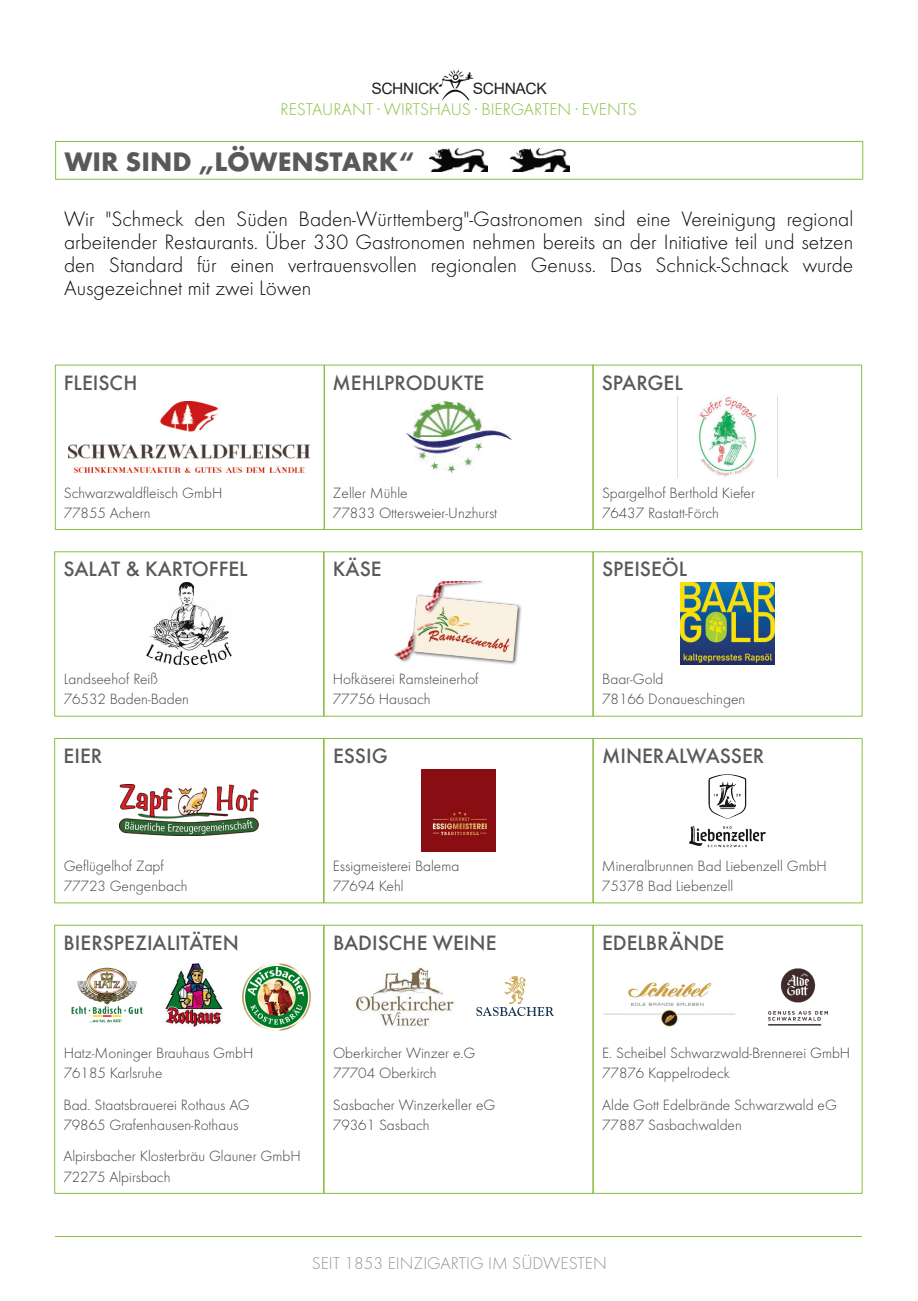
<style>
.page{position:relative;width:918px;height:1301px;background:#fff}
.page>*{position:absolute;margin:0;border:0;box-sizing:border-box;transform-origin:0 0}
.t1{font:700 27.75px "Futura EFCE";color:#5b5958}
.t2{font:300 21.6px/23.1px "Futura EFCE";color:#080704;text-align:justify}
.t3{font:500 21.6px "Futura EFCE";color:#5b5958}
.t4{font:300 17.7px "Futura EFCE";color:#939598}
.t5{font:300 17.55px "Futura EFCE";color:#89bf3f}
.t6{font:15.6px "Arial";letter-spacing:-.025em;color:#231f20}
.t7{font:300 15.45px/20.1px "Futura EFCE";color:#413f3f}
</style>
<div class="page">
<img style="left:54px;top:69px;width:774px;height:1168px">
<img style="left:828px;top:140px;width:36px;height:1097px">
<img style="left:69px;top:401px;width:240px;height:71px">
<img style="left:406px;top:401px;width:106px;height:71px">
<img style="left:677px;top:396px;width:101px;height:81px">
<img style="left:147px;top:582px;width:85px;height:82px">
<img style="left:680px;top:582px;width:95px;height:82px">
<img style="left:120px;top:785px;width:139px;height:50px">
<img style="left:421px;top:769px;width:75px;height:82px">
<img style="left:655px;top:769px;width:145px;height:82px">
<img style="left:165px;top:963px;width:57px;height:63px">
<img style="left:68px;top:964px;width:77px;height:60px">
<img style="left:243px;top:963px;width:67px;height:67px">
<img style="left:353px;top:964px;width:109px;height:65px">
<svg style="left:476px;top:975px;width:78px;height:41px"></svg>
<img style="left:601px;top:964px;width:137px;height:65px">
<img style="left:742px;top:964px;width:112px;height:65px">
<div style="left:324px;top:365px;width:269px;height:164px;border:1px solid #89bf3f"></div>
<div style="left:593px;top:365px;width:269px;height:164px;border:1px solid #89bf3f"></div>
<div style="left:54px;top:551px;width:270px;height:165px;border:1px solid #89bf3f"></div>
<div style="left:324px;top:551px;width:269px;height:165px;border:1px solid #89bf3f"></div>
<div style="left:593px;top:551px;width:269px;height:165px;border:1px solid #89bf3f"></div>
<div style="left:54px;top:738px;width:270px;height:165px;border:1px solid #89bf3f"></div>
<div style="left:324px;top:738px;width:269px;height:165px;border:1px solid #89bf3f"></div>
<div style="left:593px;top:738px;width:269px;height:165px;border:1px solid #89bf3f"></div>
<div style="left:54px;top:924px;width:270px;height:269px;border:1px solid #89bf3f"></div>
<div style="left:593px;top:924px;width:269px;height:269px;border:1px solid #89bf3f"></div>
<img style="left:429px;top:149px;width:59px;height:23px">
<img style="left:511px;top:149px;width:58px;height:23px">
<hr style="left:55px;top:1235px;width:807px;height:1px;background:#89bf3f">
<div style="left:55px;top:141px;width:808px;height:38px;border:1px solid #89bf3f"></div>
<img style="left:439px;top:70px;width:34px;height:30px">
<img style="left:395px;top:581px;width:127px;height:83px">
<p class="t6" style="left:371px;top:82px;width:69px">SCHNICK</p>
<p class="t6" style="left:473px;top:82px;width:75px">SCHNACK</p>
<p class="t5" style="left:281px;top:103px;width:358px">RESTAURANT · WIRTSHAUS · BIERGARTEN · EVENTS</p>
<h1 class="t1" style="left:64px;top:151px;width:351px">WIR SIND „LÖWENSTARK“</h1>
<p class="t2" style="left:64px;top:208px;width:791px">Wir "Schmeck den Süden Baden-Württemberg"-Gastronomen sind eine Vereinigung regional arbeitender Restaurants. Über 330 Gastronomen nehmen bereits an der Initiative teil und setzen den Standard für einen vertrauensvollen regionalen Genuss. Das Schnick-Schnack wurde Ausgezeichnet mit zwei Löwen</p>
<h2 class="t3" style="left:64px;top:374px;width:75px">FLEISCH</h2>
<h2 class="t3" style="left:333px;top:374px;width:153px">MEHLPRODUKTE</h2>
<h2 class="t3" style="left:602px;top:374px;width:83px">SPARGEL</h2>
<p class="t7" style="left:64px;top:483px;width:160px">Schwarzwaldfleisch GmbH<br>77855 Achern</p>
<p class="t7" style="left:333px;top:483px;width:166px">Zeller Mühle<br>77833 Ottersweier-Unzhurst</p>
<p class="t7" style="left:602px;top:483px;width:155px">Spargelhof Berthold Kiefer<br>76437 Rastatt-Förch</p>
<h2 class="t3" style="left:63px;top:561px;width:186px">SALAT &amp; KARTOFFEL</h2>
<h2 class="t3" style="left:333px;top:561px;width:50px">KÄSE</h2>
<h2 class="t3" style="left:602px;top:561px;width:87px">SPEISEÖL</h2>
<p class="t7" style="left:64px;top:670px;width:127px">Landseehof Reiß<br>76532 Baden-Baden</p>
<p class="t7" style="left:333px;top:670px;width:147px">Hofkäserei Ramsteinerhof<br>77756 Hausach</p>
<p class="t7" style="left:602px;top:670px;width:145px">Baar-Gold<br>78166 Donaueschingen</p>
<h2 class="t3" style="left:64px;top:748px;width:40px">EIER</h2>
<h2 class="t3" style="left:333px;top:748px;width:56px">ESSIG</h2>
<h2 class="t3" style="left:602px;top:748px;width:164px">MINERALWASSER</h2>
<p class="t7" style="left:64px;top:856px;width:125px">Geflügelhof Zapf<br>77723 Gengenbach</p>
<p class="t7" style="left:333px;top:856px;width:128px">Essigmeisterei Balema<br>77694 Kehl</p>
<p class="t7" style="left:602px;top:856px;width:226px">Mineralbrunnen Bad Liebenzell GmbH<br>75378 Bad Liebenzell</p>
<h2 class="t3" style="left:64px;top:934px;width:177px">BIERSPEZIALITÄTEN</h2>
<h2 class="t3" style="left:333px;top:934px;width:165px">BADISCHE WEINE</h2>
<h2 class="t3" style="left:602px;top:934px;width:124px">EDELBRÄNDE</h2>
<p class="t7" style="left:64px;top:1043px;width:191px">Hatz-Moninger Brauhaus GmbH<br>76185 Karlsruhe</p>
<p class="t7" style="left:333px;top:1043px;width:144px">Oberkircher Winzer e.G<br>77704 Oberkirch</p>
<p class="t7" style="left:602px;top:1043px;width:250px">E. Scheibel Schwarzwald-Brennerei GmbH<br>77876 Kappelrodeck</p>
<p class="t7" style="left:63px;top:1095px;width:188px">Bad. Staatsbrauerei Rothaus AG<br>79865 Grafenhausen-Rothaus</p>
<p class="t7" style="left:63px;top:1147px;width:239px">Alpirsbacher Klosterbräu Glauner GmbH<br>72275 Alpirsbach</p>
<p class="t7" style="left:333px;top:1095px;width:164px">Sasbacher Winzerkeller eG<br>79361 Sasbach</p>
<p class="t7" style="left:602px;top:1095px;width:236px">Alde Gott Edelbrände Schwarzwald eG<br>77887 Sasbachwalden</p>
<p class="t4" style="left:312px;top:1256px;width:297px">SEIT 1853 EINZIGARTIG IM SÜDWESTEN</p>
</div>
